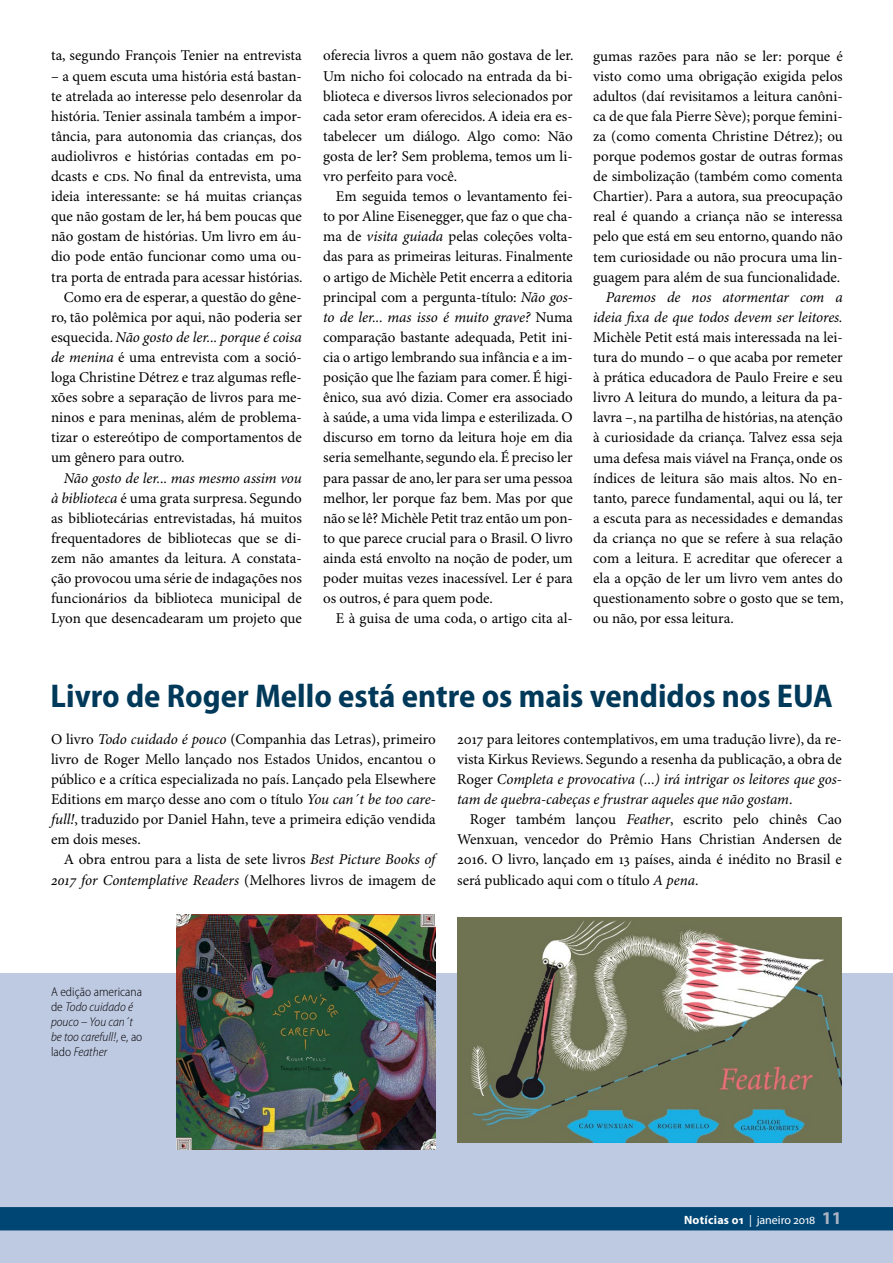
<style>
.page{position:relative;width:893px;height:1263px;background:#fff}
.page>*{position:absolute;margin:0;border:0;box-sizing:border-box;transform-origin:0 0}
.t1{font:700 semi-condensed 33px "Myriad Pro";color:#003959}
.t2{font:15px/20.1px "Minion Pro";color:#000;text-align:justify}
.t3{font:italic 15px/20.1px "Minion Pro";letter-spacing:-.005em;color:#000;text-align:right}
.t4{font:italic 300 semi-condensed 12.75px/15px "Myriad Pro";color:#000}
.t5{font:12px "Myriad Pro";letter-spacing:-.005em;color:#fff}
.s1{font-style:normal}
.s2{font-style:italic}
.s3{font-weight:700}
.s4{font-weight:700;font-size:18px;color:#abb3c3}
</style>
<div class="page">
<div style="left:0;top:974px;width:893px;height:289px;background:#bec9e2"></div>
<div style="left:0;top:1207px;width:893px;height:23px;background:#004674"></div>
<img style="left:457px;top:917px;width:385px;height:226px">
<img style="left:176px;top:914px;width:260px;height:235px">
<p class="t2" style="left:51px;top:46px;width:252px">ta, segundo François Tenier na entrevista</p>
<p class="t2" style="left:51px;top:66px;width:252px">– a quem escuta uma história está bastan-</p>
<p class="t2" style="left:51px;top:86px;width:252px">te atrelada ao interesse pelo desenrolar da</p>
<p class="t2" style="left:51px;top:107px;width:252px">história. Tenier assinala também a impor-</p>
<p class="t2" style="left:51px;top:127px;width:252px">tância, para autonomia das crianças, dos</p>
<p class="t2" style="left:51px;top:147px;width:252px">audiolivros e histórias contadas em po-</p>
<p class="t2" style="left:51px;top:167px;width:252px">dcasts e CDs. No final da entrevista, uma</p>
<p class="t2" style="left:51px;top:187px;width:252px">ideia interessante: se há muitas crianças</p>
<p class="t2" style="left:51px;top:207px;width:252px">que não gostam de ler, há bem poucas que</p>
<p class="t2" style="left:51px;top:227px;width:252px">não gostam de histórias. Um livro em áu-</p>
<p class="t2" style="left:51px;top:247px;width:252px">dio pode então funcionar como uma ou-</p>
<p class="t2" style="left:51px;top:267px;width:253px">tra porta de entrada para acessar histórias.</p>
<p class="t2" style="left:64px;top:287px;width:240px">Como era de esperar, a questão do gêne-</p>
<p class="t2" style="left:51px;top:308px;width:252px">ro, tão polêmica por aqui, não poderia ser</p>
<p class="t3" style="left:51px;top:328px;width:252px"><span class="s1">esquecida.</span> Não gosto de ler... porque é coisa</p>
<p class="t2" style="left:51px;top:348px;width:252px"><span class="s2">de menina</span> é uma entrevista com a soció-</p>
<p class="t2" style="left:51px;top:368px;width:252px">loga Christine Détrez e traz algumas refle-</p>
<p class="t2" style="left:51px;top:388px;width:252px">xões sobre a separação de livros para me-</p>
<p class="t2" style="left:51px;top:408px;width:252px">ninos e para meninas, além de problema-</p>
<p class="t2" style="left:51px;top:428px;width:252px">tizar o estereótipo de comportamentos de</p>
<p class="t2" style="left:51px;top:448px;width:135px">um gênero para outro.</p>
<p class="t2" style="left:51px;top:468px;width:252px;text-indent:13px"><span class="s2">Não gosto de ler... mas mesmo assim vou à biblioteca</span> é uma grata surpresa. Segundo as bibliotecárias entrevistadas, há muitos frequentadores de bibliotecas que se di&shy;zem não amantes da leitura. A constata&shy;ção provocou uma série de indagações nos funcionários da biblioteca municipal de Lyon que desencadearam um projeto que</p>
<p class="t2" style="left:323px;top:46px;width:252px">oferecia livros a quem não gostava de ler.<br>Um nicho foi colocado na entrada da bi&shy;blioteca e diversos livros selecionados por cada setor eram oferecidos. A ideia era es&shy;tabelecer um diálogo. Algo como: Não gosta de ler? Sem problema, temos um li&shy;vro perfeito para você.</p>
<p class="t2" style="left:323px;top:187px;width:251px;text-indent:13px">Em seguida temos o levantamento fei&shy;to por Aline Eisenegger, que faz o que cha&shy;ma de <span class="s2">visita guiada</span> pelas coleções volta&shy;das para as primeiras leituras. Finalmente o artigo de Michèle Petit encerra a editoria principal com a pergunta-título: <span class="s2">Não gos&shy;to de ler... mas isso é muito grave?</span> Numa comparação bastante adequada, Petit ini&shy;cia o artigo lembrando sua infância e a im&shy;posição que lhe faziam para comer. É higi&shy;ênico, sua avó dizia. Comer era associado à saúde, a uma vida limpa e esterilizada. O discurso em torno da leitura hoje em dia seria semelhante, segundo ela. É preciso ler para passar de ano, ler para ser uma pessoa melhor, ler porque faz bem. Mas por que não se lê? Michèle Petit traz então um pon&shy;to que parece crucial para o Brasil. O livro ainda está envolto na noção de poder, um poder muitas vezes inacessível. Ler é para os outros, é para quem pode.</p>
<p class="t2" style="left:336px;top:609px;width:238px">E à guisa de uma coda, o artigo cita al-</p>
<p class="t2" style="left:593px;top:46px;width:251px">gumas razões para não se ler: porque é visto como uma obrigação exigida pelos adultos (daí revisitamos a leitura canôni&shy;ca de que fala Pierre Sève); porque femini&shy;za (como comenta Christine Détrez); ou porque podemos gostar de outras formas de simbolização (também como comenta Chartier). Para a autora, sua preocupação real é quando a criança não se interessa pelo que está em seu entorno, quando não tem curiosidade ou não procura uma lin&shy;guagem para além de sua funcionalidade.</p>
<p class="t3" style="left:593px;top:287px;width:251px">Paremos de nos atormentar com a ideia fixa de que todos devem ser leitores.</p>
<p class="t2" style="left:593px;top:328px;width:252px">Michèle Petit está mais interessada na lei&shy;tura do mundo – o que acaba por remeter à prática educadora de Paulo Freire e seu livro A leitura do mundo, a leitura da pa&shy;lavra –, na partilha de histórias, na atenção à curiosidade da criança. Talvez essa seja uma defesa mais viável na França, onde os índices de leitura são mais altos. No en&shy;tanto, parece fundamental, aqui ou lá, ter a escuta para as necessidades e demandas da criança no que se refere à sua relação com a leitura. E acreditar que oferecer a ela a opção de ler um livro vem antes do questionamento sobre o gosto que se tem, ou não, por essa leitura.</p>
<h1 class="t1" style="left:51px;top:674px;width:784px">Livro de Roger Mello está entre os mais vendidos nos EUA</h1>
<p class="t2" style="left:51px;top:730px;width:386px">O livro <span class="s2">Todo cuidado é pouco</span> (Companhia das Letras), primeiro livro de Roger Mello lançado nos Estados Unidos, encantou o público e a crítica especializada no país. Lançado pela Elsewhere Editions em março desse ano com o título <span class="s2">You can´t be too care&shy;full!</span>, traduzido por Daniel Hahn, teve a primeira edição vendida em dois meses.</p>
<p class="t2" style="left:51px;top:850px;width:386px;text-align:right">A obra entrou para a lista de sete livros <span class="s2">Best Picture Books of<br>2017 for Contemplative Readers</span> (Melhores livros de imagem de</p>
<p class="t2" style="left:457px;top:730px;width:386px">2017 para leitores contemplativos, em uma tradução livre), da re&shy;vista Kirkus Reviews. Segundo a resenha da publicação, a obra de Roger <span class="s2">Completa e provocativa (...) irá intrigar os leitores que gos&shy;tam de quebra-cabeças e frustrar aqueles que não gostam</span>.</p>
<p class="t2" style="left:457px;top:810px;width:386px;text-indent:13px">Roger também lançou <span class="s2">Feather</span>, escrito pelo chinês Cao Wenxuan, vencedor do Prêmio Hans Christian Andersen de 2016. O livro, lançado em 13 países, ainda é inédito no Brasil e será publicado aqui com o título <span class="s2">A pena</span>.</p>
<p class="t4" style="left:51px;top:984px;width:93px"><span class="s1">A edição americana de</span> Todo cuidado é pouco – You can´t be too carefull!<span class="s1">, e, ao lado</span> Feather</p>
<p class="t5" style="left:684px;top:1212px;width:159px"><span class="s3">Notícias 01</span> | janeiro 2018 <span class="s4">11</span></p>
</div>
